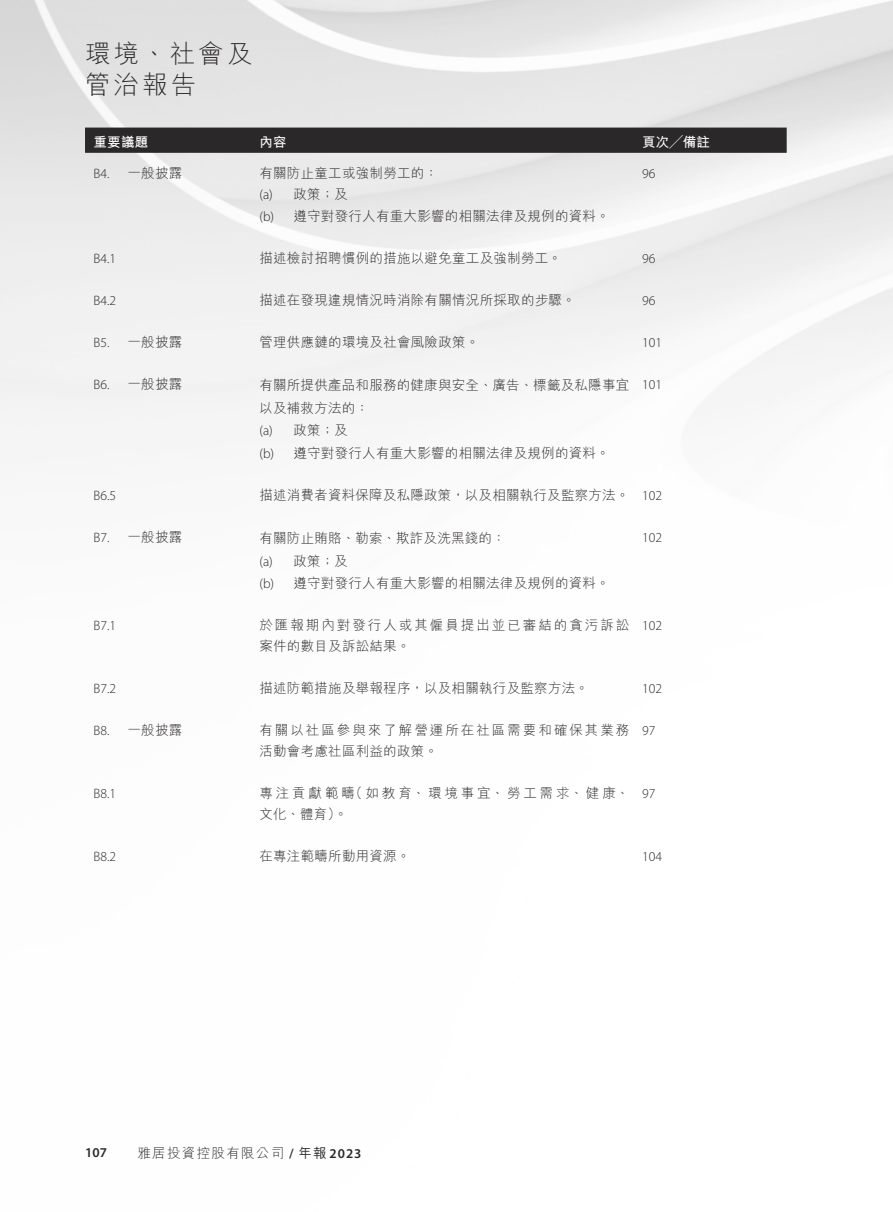
<style>
.page{position:relative;width:893px;height:1212px;background:#fff}
.page>*{position:absolute;margin:0;border:0;box-sizing:border-box;transform-origin:0 0}
.t1{font:300 25.5px/30.6px "M Hei HK";letter-spacing:.12em;color:#2b2829}
.t2{font:300 13.65px "Myriad Pro";color:#2b2829}
.t3{font:300 13.5px/22.5px "M Hei HK";letter-spacing:.02em;color:#2b2829}
.t4{font:300 13.5px/21px "M Hei HK";letter-spacing:.15em;color:#2b2829}
.t5{font:300 13.5px/21px "M Hei HK";letter-spacing:.215em;color:#2b2829}
.t6{font:300 13.5px "M Hei HK";letter-spacing:.095em;color:#2b2829}
.t7{font:700 13.5px "M Hei HK";letter-spacing:.02em;color:#fff}
.t8{font:600 13.5px "Myriad Pro";color:#2b2829}
.s1{font-family:"Myriad Pro";font-size:13.65px}
.s2{font-family:"Myriad Pro";font-weight:600}
.s3{font-weight:500}
</style>
<div class="page">
<div style="left:85px;top:128px;width:702px;height:25px;background:#2b2829"></div>
<h1 class="t1" style="left:85px;top:38px;width:169px">環境、社會及管治報告</h1>
<p class="t7" style="left:94px;top:132px;width:56px">重要議題</p>
<p class="t7" style="left:259px;top:132px;width:29px">內容</p>
<p class="t7" style="left:642px;top:132px;width:70px">頁次╱備註</p>
<p class="t3" style="left:94px;top:162px;width:90px"><span class="s1">B4.</span> 一般披露</p>
<p class="t3" style="left:259px;top:163px;width:352px;line-height:21px">有關防止童工或強制勞工的：<br><span class="s1">(a)</span> 政策；及<br><span class="s1">(b)</span> 遵守對發行人有重大影響的相關法律及規例的資料。</p>
<p class="t2" style="left:642px;top:169px;width:15px">96</p>
<p class="t2" style="left:94px;top:253px;width:24px">B4.1</p>
<p class="t3" style="left:259px;top:246px;width:304px">描述檢討招聘慣例的措施以避免童工及強制勞工。</p>
<p class="t2" style="left:642px;top:253px;width:15px">96</p>
<p class="t2" style="left:94px;top:295px;width:24px">B4.2</p>
<p class="t3" style="left:259px;top:288px;width:318px">描述在發現違規情況時消除有關情況所採取的步驟。</p>
<p class="t2" style="left:642px;top:295px;width:15px">96</p>
<p class="t3" style="left:94px;top:330px;width:90px"><span class="s1">B5.</span> 一般披露</p>
<p class="t3" style="left:259px;top:330px;width:221px">管理供應鏈的環境及社會風險政策。</p>
<p class="t2" style="left:642px;top:337px;width:21px">101</p>
<p class="t3" style="left:94px;top:372px;width:90px"><span class="s1">B6.</span> 一般披露</p>
<p class="t3" style="left:259px;top:374px;width:371px">有關所提供產品和服務的健康與安全、廣告、標籤及私隱事宜以及補救方法的：<br><span class="s1">(a)</span> 政策；及<br><span class="s1">(b)</span> 遵守對發行人有重大影響的相關法律及規例的資料。</p>
<p class="t2" style="left:642px;top:379px;width:21px">101</p>
<p class="t2" style="left:94px;top:490px;width:24px">B6.5</p>
<p class="t3" style="left:259px;top:483px;width:404px">描述消費者資料保障及私隱政策，以及相關執行及監察方法。 <span class="s1">102</span></p>
<p class="t3" style="left:94px;top:525px;width:90px"><span class="s1">B7.</span> 一般披露</p>
<p class="t3" style="left:259px;top:527px;width:352px">有關防止賄賂、勒索、欺詐及洗黑錢的：<br><span class="s1">(a)</span> 政策；及<br><span class="s1">(b)</span> 遵守對發行人有重大影響的相關法律及規例的資料。</p>
<p class="t2" style="left:642px;top:532px;width:21px">102</p>
<p class="t2" style="left:94px;top:620px;width:24px">B7.1</p>
<p class="t4" style="left:259px;top:614px;width:371px">於匯報期內對發行人或其僱員提出並已審結的貪污訴訟案件的數目及訴訟結果。</p>
<p class="t2" style="left:642px;top:620px;width:21px">102</p>
<p class="t2" style="left:94px;top:683px;width:24px">B7.2</p>
<p class="t3" style="left:259px;top:677px;width:331px">描述防範措施及舉報程序，以及相關執行及監察方法。</p>
<p class="t2" style="left:642px;top:683px;width:21px">102</p>
<p class="t3" style="left:94px;top:719px;width:90px"><span class="s1">B8.</span> 一般披露</p>
<p class="t4" style="left:259px;top:719px;width:371px">有關以社區參與來了解營運所在社區需要和確保其業務活動會考慮社區利益的政策。</p>
<p class="t2" style="left:642px;top:725px;width:15px">97</p>
<p class="t2" style="left:94px;top:788px;width:24px">B8.1</p>
<p class="t5" style="left:259px;top:782px;width:371px">專注貢獻範疇（如教育、環境事宜、勞工需求、健康、文化、體育）。</p>
<p class="t2" style="left:642px;top:788px;width:15px">97</p>
<p class="t2" style="left:94px;top:851px;width:24px">B8.2</p>
<p class="t3" style="left:259px;top:845px;width:152px">在專注範疇所動用資源。</p>
<p class="t2" style="left:642px;top:851px;width:21px">104</p>
<p class="t8" style="left:85px;top:1148px;width:23px">107</p>
<p class="t6" style="left:137px;top:1146px;width:226px">雅居投資控股有限公司 <span class="s2">/</span> <span class="s3">年報</span><span class="s2">2023</span></p>
</div>
